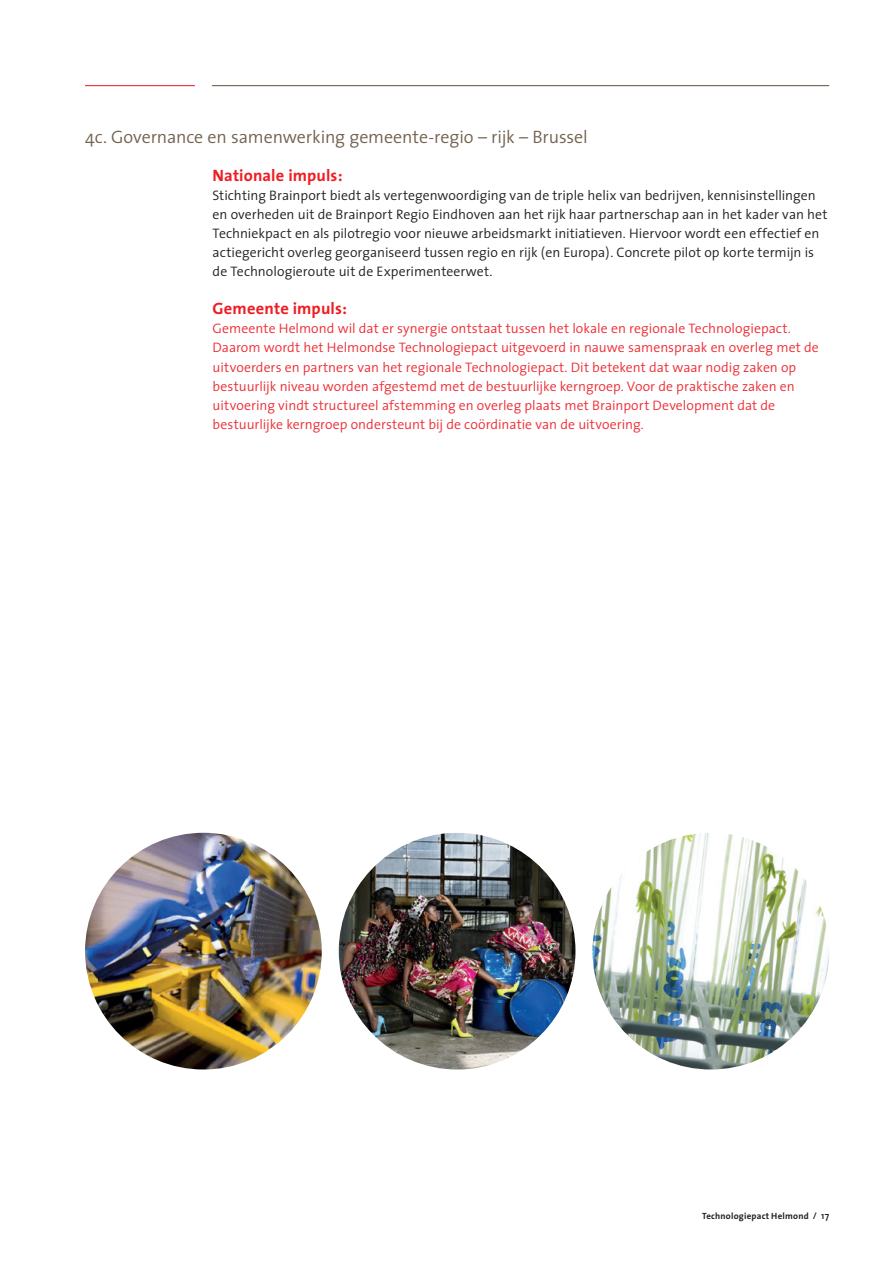
<style>
.page{position:relative;width:893px;height:1263px;background:#fff}
.page>*{position:absolute;margin:0;border:0;box-sizing:border-box;transform-origin:0 0}
.t1{font:300 18px "The Sans";letter-spacing:-.005em;color:#73624f}
.t2{font:700 16.5px "The Sans";letter-spacing:.01em;color:#ee1d23}
.t3{font:300 13.8px/19px "The Sans";letter-spacing:.005em;color:#ee2d34}
.t4{font:300 13.8px/19px "The Sans";color:#231f20}
.t5{font:700 9px "The Sans";letter-spacing:.025em;color:#231f20}
.s1{font-weight:600;font-size:9.75px}
</style>
<div class="page">
<hr style="left:212px;top:85px;width:617px;height:1px;background:#73624f">
<hr style="left:85px;top:85px;width:110px;height:1px;background:#ee2d34">
<img style="left:592px;top:833px;width:237px;height:236px;border-radius:118px">
<img style="left:339px;top:833px;width:236px;height:236px;border-radius:117px">
<img style="left:85px;top:833px;width:237px;height:236px;border-radius:118px">
<h1 class="t1" style="left:85px;top:122px;width:504px">4c. Governance en samenwerking gemeente-regio – rijk – Brussel</h1>
<p class="t2" style="left:213px;top:162px;width:132px">Nationale impuls:</p>
<p class="t4" style="left:213px;top:185px;width:616px">Stichting Brainport biedt als vertegenwoordiging van de triple helix van bedrijven, kennisinstellingen en overheden uit de Brainport Regio Eindhoven aan het rijk haar partnerschap aan in het kader van het Techniekpact en als pilotregio voor nieuwe arbeidsmarkt initiatieven. Hiervoor wordt een effectief en actiegericht overleg georganiseerd tussen regio en rijk (en Europa). Concrete pilot op korte termijn is de Technologieroute uit de Experimenteerwet.</p>
<p class="t2" style="left:213px;top:295px;width:136px">Gemeente impuls:</p>
<p class="t3" style="left:213px;top:319px;width:608px">Gemeente Helmond wil dat er synergie ontstaat tussen het lokale en regionale Technologiepact.<br>Daarom wordt het Helmondse Technologiepact uitgevoerd in nauwe samenspraak en overleg met de uitvoerders en partners van het regionale Technologiepact. Dit betekent dat waar nodig zaken op bestuurlijk niveau worden afgestemd met de bestuurlijke kerngroep. Voor de praktische zaken en uitvoering vindt structureel afstemming en overleg plaats met Brainport Development dat de bestuurlijke kerngroep ondersteunt bij de coördinatie van de uitvoering.</p>
<p class="t5" style="left:702px;top:1208px;width:129px">Technologiepact Helmond <span class="s1">/ 17</span></p>
</div>
